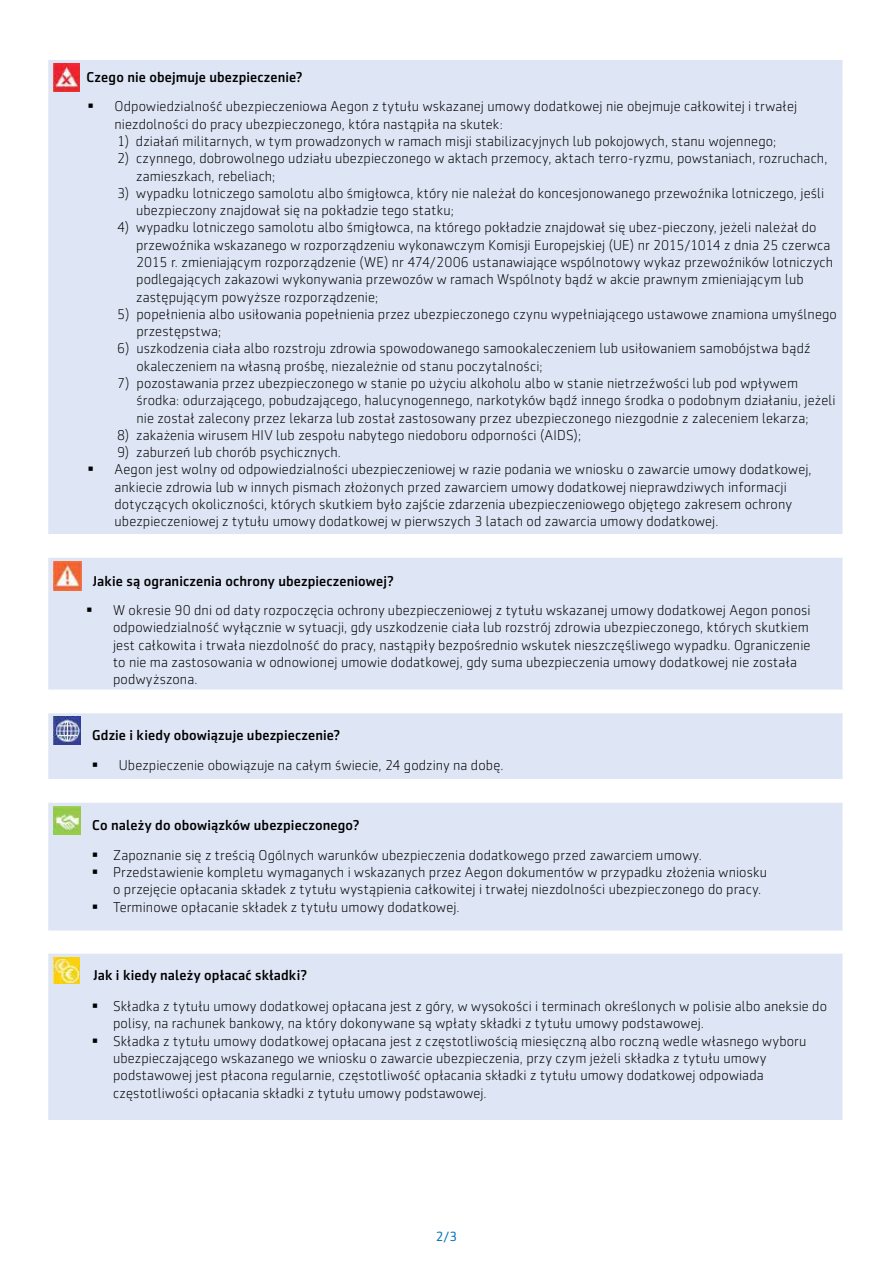
<style>
.page{position:relative;width:893px;height:1263px;background:#fff}
.page>*{position:absolute;margin:0;border:0;box-sizing:border-box;transform-origin:0 0}
.t1{font:300 14.4px/17.2px "Sentico Sans DT";letter-spacing:.01em;color:#000}
.t2{font:500 14.4px "Sentico Sans DT";letter-spacing:.01em;color:#000}
.t3{font:13.5px "Sentico Sans DT";color:#0072bc}
</style>
<div class="page">
<div style="left:48px;top:60px;width:795px;height:474px;background:#dee6f5"></div>
<svg style="left:48px;top:558px;width:795px;height:562px;background:#e1e8f5"></svg>
<hr style="left:47px;top:690px;width:797px;height:1px;background:#fff">
<hr style="left:47px;top:712px;width:797px;height:1px;background:#fff">
<hr style="left:47px;top:779px;width:797px;height:1px;background:#fff">
<hr style="left:47px;top:801px;width:797px;height:2px;background:#fff">
<hr style="left:47px;top:930px;width:797px;height:2px;background:#fff">
<hr style="left:47px;top:952px;width:797px;height:2px;background:#fff">
<img style="left:54px;top:63px;width:26px;height:28px">
<img style="left:54px;top:561px;width:28px;height:29px">
<img style="left:54px;top:717px;width:27px;height:27px">
<img style="left:54px;top:806px;width:27px;height:28px">
<img style="left:54px;top:957px;width:26px;height:27px">
<svg style="left:89px;top:104px;width:4px;height:4px"></svg>
<svg style="left:89px;top:467px;width:4px;height:4px"></svg>
<svg style="left:87px;top:608px;width:4px;height:4px"></svg>
<svg style="left:93px;top:762px;width:4px;height:4px"></svg>
<svg style="left:93px;top:852px;width:4px;height:4px"></svg>
<svg style="left:93px;top:869px;width:4px;height:5px"></svg>
<svg style="left:93px;top:904px;width:4px;height:4px"></svg>
<svg style="left:93px;top:1004px;width:4px;height:4px"></svg>
<svg style="left:93px;top:1038px;width:4px;height:4px"></svg>
<p class="t2" style="left:87px;top:69px;width:218px">Czego nie obejmuje ubezpieczenie?</p>
<p class="t1" style="left:115px;top:98px;width:684px">Odpowiedzialność ubezpieczeniowa Aegon z tytułu wskazanej umowy dodatkowej nie obejmuje całkowitej i trwałej niezdolności do pracy ubezpieczonego, która nastąpiła na skutek:</p>
<p class="t1" style="left:117px;top:133px;width:660px">1) działań militarnych, w tym prowadzonych w ramach misji stabilizacyjnych lub pokojowych, stanu wojennego;</p>
<p class="t1" style="left:136px;top:150px;width:693px;text-indent:-19px">2) czynnego, dobrowolnego udziału ubezpieczonego w aktach przemocy, aktach terro-ryzmu, powstaniach, rozruchach, zamieszkach, rebeliach;</p>
<p class="t1" style="left:136px;top:185px;width:690px;text-indent:-19px">3) wypadku lotniczego samolotu albo śmigłowca, który nie należał do koncesjonowanego przewoźnika lotniczego, jeśli ubezpieczony znajdował się na pokładzie tego statku;</p>
<p class="t1" style="left:136px;top:219px;width:698px;text-indent:-19px">4) wypadku lotniczego samolotu albo śmigłowca, na którego pokładzie znajdował się ubez-pieczony, jeżeli należał do przewoźnika wskazanego w rozporządzeniu wykonawczym Komisji Europejskiej (UE) nr 2015/1014 z dnia 25 czerwca 2015 r. zmieniającym rozporządzenie (WE) nr 474/2006 ustanawiające wspólnotowy wykaz przewoźników lotniczych podlegających zakazowi wykonywania przewozów w ramach Wspólnoty bądź w akcie prawnym zmieniającym lub zastępującym powyższe rozporządzenie;</p>
<p class="t1" style="left:136px;top:305px;width:702px;text-indent:-19px">5) popełnienia albo usiłowania popełnienia przez ubezpieczonego czynu wypełniającego ustawowe znamiona umyślnego przestępstwa;</p>
<p class="t1" style="left:136px;top:340px;width:676px;text-indent:-19px">6) uszkodzenia ciała albo rozstroju zdrowia spowodowanego samookaleczeniem lub usiłowaniem samobójstwa bądź okaleczeniem na własną prośbę, niezależnie od stanu poczytalności;</p>
<p class="t1" style="left:137px;top:375px;width:701px;text-indent:-19px">7) pozostawania przez ubezpieczonego w stanie po użyciu alkoholu albo w stanie nietrzeźwości lub pod wpływem środka: odurzającego, pobudzającego, halucynogennego, narkotyków bądź innego środka o podobnym działaniu, jeżeli nie został zalecony przez lekarza lub został zastosowany przez ubezpieczonego niezgodnie z zaleceniem lekarza;</p>
<p class="t1" style="left:117px;top:426px;width:465px">8) zakażenia wirusem HIV lub zespołu nabytego niedoboru odporności (AIDS);</p>
<p class="t1" style="left:115px;top:444px;width:699px">9) zaburzeń lub chorób psychicznych.<br>Aegon jest wolny od odpowiedzialności ubezpieczeniowej w razie podania we wniosku o zawarcie umowy dodatkowej, ankiecie zdrowia lub w innych pismach złożonych przed zawarciem umowy dodatkowej nieprawdziwych informacji dotyczących okoliczności, których skutkiem było zajście zdarzenia ubezpieczeniowego objętego zakresem ochrony ubezpieczeniowej z tytułu umowy dodatkowej w pierwszych 3 latach od zawarcia umowy dodatkowej.</p>
<p class="t2" style="left:93px;top:573px;width:303px">Jakie są ograniczenia ochrony ubezpieczeniowej?</p>
<p class="t1" style="left:113px;top:602px;width:699px">W okresie 90 dni od daty rozpoczęcia ochrony ubezpieczeniowej z tytułu wskazanej umowy dodatkowej Aegon ponosi odpowiedzialność wyłącznie w sytuacji, gdy uszkodzenie ciała lub rozstrój zdrowia ubezpieczonego, których skutkiem jest całkowita i trwała niezdolność do pracy, nastąpiły bezpośrednio wskutek nieszczęśliwego wypadku. Ograniczenie to nie ma zastosowania w odnowionej umowie dodatkowej, gdy suma ubezpieczenia umowy dodatkowej nie została podwyższona.</p>
<p class="t2" style="left:92px;top:727px;width:249px">Gdzie i kiedy obowiązuje ubezpieczenie?</p>
<p class="t1" style="left:119px;top:756px;width:386px">Ubezpieczenie obowiązuje na całym świecie, 24 godziny na dobę.</p>
<p class="t2" style="left:92px;top:817px;width:269px">Co należy do obowiązków ubezpieczonego?</p>
<p class="t1" style="left:113px;top:846px;width:655px">Zapoznanie się z treścią Ogólnych warunków ubezpieczenia dodatkowego przed zawarciem umowy.<br>Przedstawienie kompletu wymaganych i wskazanych przez Aegon dokumentów w przypadku złożenia wniosku o przejęcie opłacania składek z tytułu wystąpienia całkowitej i trwałej niezdolności ubezpieczonego do pracy.<br>Terminowe opłacanie składek z tytułu umowy dodatkowej.</p>
<p class="t2" style="left:93px;top:967px;width:215px">Jak i kiedy należy opłacać składki?</p>
<p class="t1" style="left:113px;top:998px;width:715px">Składka z tytułu umowy dodatkowej opłacana jest z góry, w wysokości i terminach określonych w polisie albo aneksie do polisy, na rachunek bankowy, na który dokonywane są wpłaty składki z tytułu umowy podstawowej.<br>Składka z tytułu umowy dodatkowej opłacana jest z częstotliwością miesięczną albo roczną wedle własnego wyboru ubezpieczającego wskazanego we wniosku o zawarcie ubezpieczenia, przy czym jeżeli składka z tytułu umowy podstawowej jest płacona regularnie, częstotliwość opłacania składki z tytułu umowy dodatkowej odpowiada częstotliwości opłacania składki z tytułu umowy podstawowej.</p>
<p class="t3" style="left:436px;top:1229px;width:23px">2/3</p>
</div>
